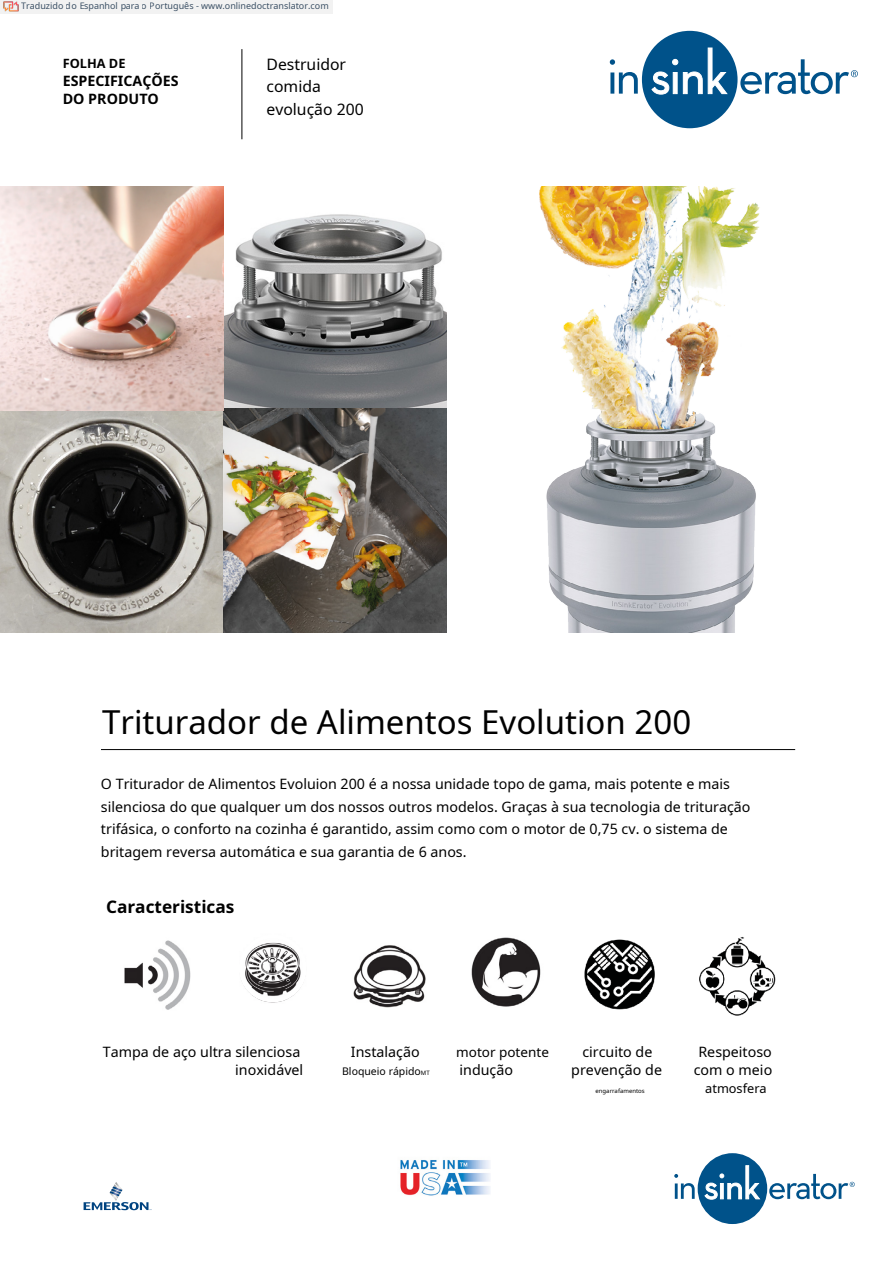
<style>
.page{position:relative;width:893px;height:1263px;background:#fff}
.page>*{position:absolute;margin:0;border:0;box-sizing:border-box;transform-origin:0 0}
.t1{font:33px "Noto Sans";color:#000}
.t2{font:700 17.25px "Noto Sans";color:#000}
.t3{font:15.75px/22.5px "Noto Sans";color:#000}
.t4{font:14.25px/22.5px "Noto Sans";color:#000;text-align:center}
.t5{font:700 14.25px/18px "Noto Sans";color:#000}
.t6{font:13.5px "Noto Sans";color:#000}
.t7{font:12.75px "Noto Sans";color:#000}
.t8{font:700 12.75px "Noto Sans";color:#000}
.t9{font:10.5px "Noto Sans";color:#000}
.t10{font:9px "Noto Sans";color:rgb(15 43 70/.8)}
.t11{font:6px "Noto Sans";color:#000}
.s1{font-size:6px}
</style>
<div class="page">
<img style="left:400px;top:1160px;width:90px;height:36px">
<div style="left:698px;top:1153px;width:69px;height:71px;background:#00528a;border-radius:50%"></div>
<svg style="left:674px;top:1174px;width:21px;height:25px"></svg>
<svg style="left:704px;top:1165px;width:57px;height:35px"></svg>
<svg style="left:769px;top:1174px;width:86px;height:25px"></svg>
<div style="left:642px;top:31px;width:95px;height:97px;background:#00528a;border-radius:50%"></div>
<svg style="left:610px;top:59px;width:28px;height:35px"></svg>
<svg style="left:651px;top:47px;width:78px;height:48px"></svg>
<svg style="left:740px;top:59px;width:118px;height:35px"></svg>
<svg style="left:84px;top:1182px;width:68px;height:28px"></svg>
<hr style="left:101px;top:749px;width:694px;height:1px;background:#000">
<svg style="left:0;top:186px;width:735px;height:447px"></svg>
<img style="left:458px;top:186px;width:302px;height:446px">
<img style="left:0;top:411px;width:223px;height:221px">
<img style="left:223px;top:409px;width:223px;height:223px">
<img style="left:124px;top:940px;width:67px;height:70px">
<img style="left:244px;top:942px;width:57px;height:61px">
<div style="left:239px;top:934px;width:68px;height:68px;border:4px solid #fff;border-radius:50%"></div>
<img style="left:353px;top:945px;width:73px;height:63px">
<img style="left:471px;top:937px;width:70px;height:70px">
<img style="left:584px;top:939px;width:71px;height:71px">
<img style="left:699px;top:937px;width:77px;height:79px">
<hr style="left:242px;top:49px;width:1px;height:90px;background:#000">
<img style="left:0;top:186px;width:223px;height:225px">
<div style="left:0;top:0;width:333px;height:14px;background:#f2f2f2"></div>
<img style="left:4px;top:1px;width:15px;height:11px">
<p class="t10" style="left:21px;top:-1px;width:309px">Traduzido do Espanhol para o Português - www.onlinedoctranslator.com</p>
<p class="t8" style="left:63px;top:54px;width:64px">FOLHA DE</p>
<p class="t5" style="left:63px;top:72px;width:117px">ESPECIFICAÇÕES<br>DO PRODUTO</p>
<p class="t3" style="left:266px;top:52px;width:99px">Destruidor comida evolução 200</p>
<h1 class="t1" style="left:102px;top:699px;width:591px">Triturador de Alimentos Evolution 200</h1>
<p class="t4" style="left:101px;top:772px;width:651px;text-align:left">O Triturador de Alimentos Evoluion 200 é a nossa unidade topo de gama, mais potente e mais silenciosa do que qualquer um dos nossos outros modelos. Graças à sua tecnologia de trituração trifásica, o conforto na cozinha é garantido, assim como com o motor de 0,75 cv. o sistema de britagem reversa automática e sua garantia de 6 anos.</p>
<p class="t2" style="left:106px;top:894px;width:130px">Caracteristicas</p>
<p class="t4" style="left:103px;top:1042px;width:202px;line-height:18px;text-align:right">Tampa de aço ultra silenciosa inoxidável</p>
<p class="t4" style="left:351px;top:1040px;width:70px">Instalação</p>
<p class="t9" style="left:342px;top:1063px;width:89px">Bloqueio rápido<span class="s1">MT</span></p>
<p class="t6" style="left:456px;top:1042px;width:94px">motor potente</p>
<p class="t4" style="left:459px;top:1058px;width:55px">indução</p>
<p class="t4" style="left:571px;top:1042px;width:92px;line-height:18px">circuito de prevenção de</p>
<p class="t11" style="left:595px;top:1086px;width:51px">engarrafamentos</p>
<p class="t4" style="left:694px;top:1042px;width:80px;line-height:18px">Respeitoso com o meio</p>
<p class="t7" style="left:705px;top:1079px;width:63px">atmosfera</p>
</div>
